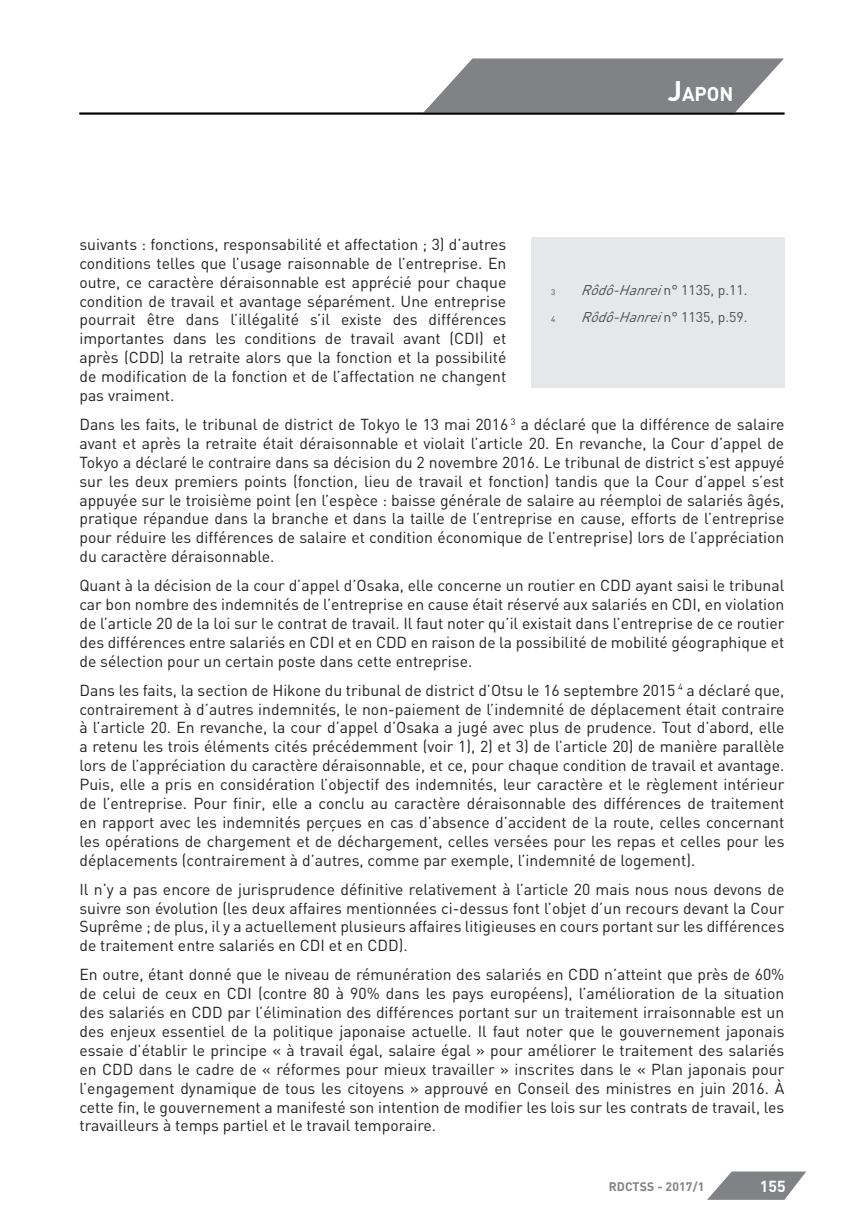
<style>
.page{position:relative;width:844px;height:1216px;background:#fff}
.page>*{position:absolute;margin:0;border:0;box-sizing:border-box;transform-origin:0 0}
.t1{font:700 28px "DIN";color:#fff}
.t2{font:700 19.6px "DIN";color:#fff}
.t3{font:15.75px/18.9px "DIN";color:#231f20;text-align:justify}
.t4{font:700 15.75px "DIN";color:#fff}
.t5{font:14px "DIN";color:#4b4c4d}
.t6{font:700 12.25px "DIN";letter-spacing:.01em;color:#808285}
.t7{font:8.05px "DIN";color:#4b4c4d}
.s1{font-size:19.6px}
.s2{font-size:28px}
.s3{font-style:italic}
</style>
<div class="page">
<svg style="left:422px;top:59px;width:361px;height:54px;background:#909294"></svg>
<hr style="left:79px;top:113px;width:705px;height:1px;background:#000">
<div style="left:531px;top:237px;width:253px;height:150px;background:#e6e7e9"></div>
<svg style="left:708px;top:1171px;width:98px;height:28px"></svg>
<h1 class="t1" style="left:640px;top:72px;width:95px">A<span class="s1">LGÉ</span>.....</h1>
<p class="t2" style="left:667px;top:81px;width:67px"><span class="s2">J</span>APON</p>
<p class="t3" style="left:79px;top:234px;width:428px">suivants : fonctions, responsabilité et affectation ; 3) d’autres conditions telles que l’usage raisonnable de l’entreprise. En outre, ce caractère déraisonnable est apprécié pour chaque condition de travail et avantage séparément. Une entreprise pourrait être dans l’illégalité s’il existe des différences importantes dans les conditions de travail avant (CDI) et après (CDD) la retraite alors que la fonction et la possibilité de modification de la fonction et de l’affectation ne changent pas vraiment.</p>
<p class="t3" style="left:79px;top:414px;width:706px">Dans les faits, le tribunal de district de Tokyo le 13 mai 2016 <sup>3</sup> a déclaré que la différence de salaire avant et après la retraite était déraisonnable et violait l’article 20. En revanche, la Cour d’appel de Tokyo a déclaré le contraire dans sa décision du 2 novembre 2016. Le tribunal de district s’est appuyé sur les deux premiers points (fonction, lieu de travail et fonction) tandis que la Cour d’appel s’est appuyée sur le troisième point (en l’espèce : baisse générale de salaire au réemploi de salariés âgés, pratique répandue dans la branche et dans la taille de l’entreprise en cause, efforts de l’entreprise pour réduire les différences de salaire et condition économique de l’entreprise) lors de l’appréciation du caractère déraisonnable.</p>
<p class="t3" style="left:79px;top:575px;width:706px">Quant à la décision de la cour d’appel d’Osaka, elle concerne un routier en CDD ayant saisi le tribunal car bon nombre des indemnités de l’entreprise en cause était réservé aux salariés en CDI, en violation de l’article 20 de la loi sur le contrat de travail. Il faut noter qu’il existait dans l’entreprise de ce routier des différences entre salariés en CDI et en CDD en raison de la possibilité de mobilité géographique et de sélection pour un certain poste dans cette entreprise.</p>
<p class="t3" style="left:79px;top:680px;width:706px">Dans les faits, la section de Hikone du tribunal de district d’Otsu le 16 septembre 2015 <sup>4</sup> a déclaré que, contrairement à d’autres indemnités, le non-paiement de l’indemnité de déplacement était contraire à l’article 20. En revanche, la cour d’appel d’Osaka a jugé avec plus de prudence. Tout d’abord, elle a retenu les trois éléments cités précédemment (voir 1), 2) et 3) de l’article 20) de manière parallèle lors de l’appréciation du caractère déraisonnable, et ce, pour chaque condition de travail et avantage.<br>Puis, elle a pris en considération l’objectif des indemnités, leur caractère et le règlement intérieur de l’entreprise. Pour finir, elle a conclu au caractère déraisonnable des différences de traitement en rapport avec les indemnités perçues en cas d’absence d’accident de la route, celles concernant les opérations de chargement et de déchargement, celles versées pour les repas et celles pour les déplacements (contrairement à d’autres, comme par exemple, l’indemnité de logement).</p>
<p class="t3" style="left:79px;top:879px;width:706px">Il n’y a pas encore de jurisprudence définitive relativement à l’article 20 mais nous nous devons de suivre son évolution (les deux affaires mentionnées ci-dessus font l’objet d’un recours devant la Cour Suprême ; de plus, il y a actuellement plusieurs affaires litigieuses en cours portant sur les différences de traitement entre salariés en CDI et en CDD).</p>
<p class="t3" style="left:79px;top:964px;width:706px">En outre, étant donné que le niveau de rémunération des salariés en CDD n’atteint que près de 60% de celui de ceux en CDI (contre 80 à 90% dans les pays européens), l’amélioration de la situation des salariés en CDD par l’élimination des différences portant sur un traitement irraisonnable est un des enjeux essentiel de la politique japonaise actuelle. Il faut noter que le gouvernement japonais essaie d’établir le principe « à travail égal, salaire égal » pour améliorer le traitement des salariés en CDD dans le cadre de « réformes pour mieux travailler » inscrites dans le « Plan japonais pour l’engagement dynamique de tous les citoyens » approuvé en Conseil des ministres en juin 2016. À cette fin, le gouvernement a manifesté son intention de modifier les lois sur les contrats de travail, les travailleurs à temps partiel et le travail temporaire.</p>
<p class="t7" style="left:551px;top:287px;width:6px">3</p>
<p class="t5" style="left:580px;top:281px;width:168px"><span class="s3">Rôdô-Hanrei</span>n ° 1 1 3 5 , p . 1 1 .</p>
<p class="t7" style="left:551px;top:314px;width:6px">4</p>
<p class="t5" style="left:580px;top:308px;width:168px"><span class="s3">Rôdô-Hanrei</span>n ° 1 1 3 5 , p . 5 9 .</p>
<p class="t6" style="left:608px;top:1178px;width:97px">RDCTSS - 2017/1</p>
<p class="t4" style="left:759px;top:1176px;width:27px">155</p>
</div>
